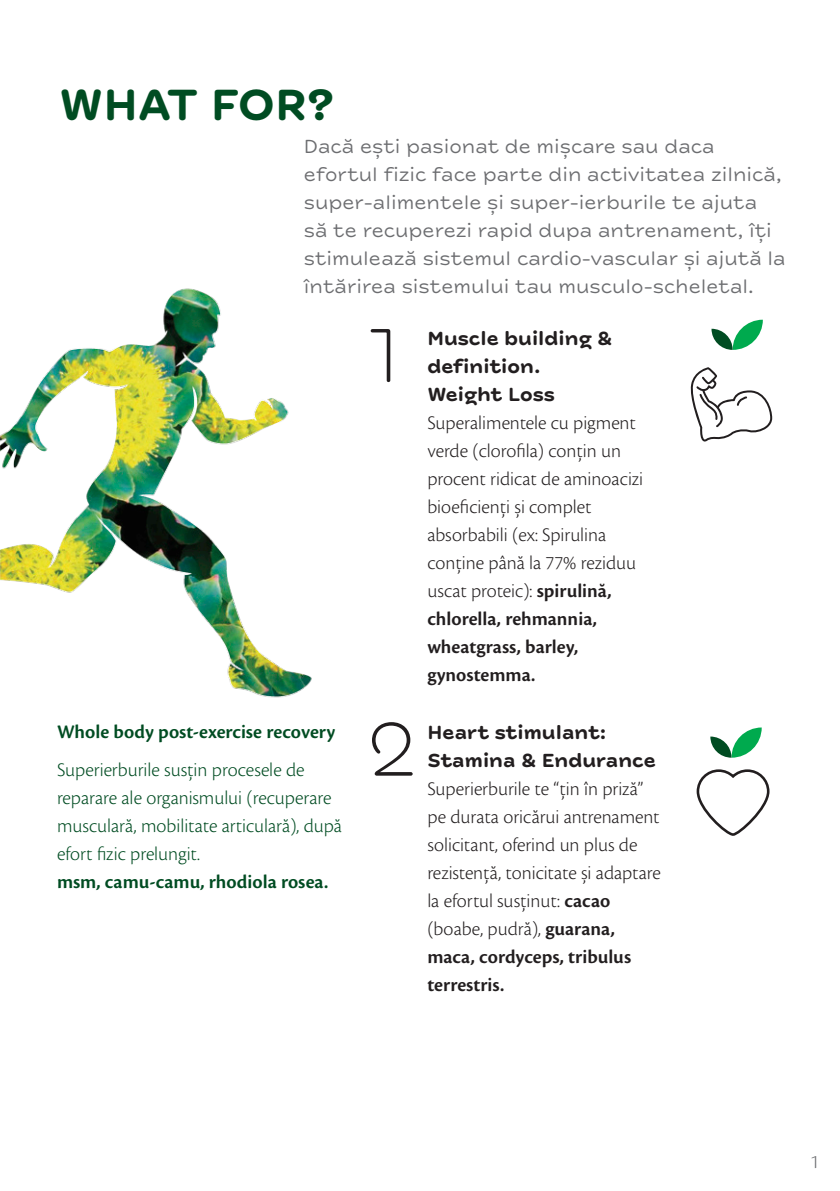
<style>
.page{position:relative;width:840px;height:1191px;background:#fff}
.page>*{position:absolute;margin:0;border:0;box-sizing:border-box;transform-origin:0 0}
.t1{font:300 80px "Farm New";color:#221e1f}
.t2{font:700 46px "Crud";color:#004c22}
.t3{font:300 20px/28px "Cronos Pro";color:#221e1f}
.t4{font:20px/28px "Crud";color:#6c6d70}
.t5{font:300 20px/28px "Cronos Pro";color:#004c22}
.t6{font:700 20px/28px "Crud";color:#221e1f}
.t7{font:600 20px "Cronos Pro";color:#004c22}
.t8{font:300 20px "Cronos Pro";color:#6c6d70}
.s1{font-weight:600}
</style>
<div class="page">
<svg style="left:711px;top:320px;width:51px;height:30px"></svg>
<svg style="left:710px;top:727px;width:51px;height:30px"></svg>
<svg style="left:690px;top:367px;width:81px;height:74px"></svg>
<svg style="left:696px;top:769px;width:74px;height:67px"></svg>
<img style="left:0;top:288px;width:312px;height:410px">
<h2 class="t2" style="left:59px;top:75px;width:277px">WHAT FOR?</h2>
<p class="t4" style="left:304px;top:133px;width:483px">Dacă ești pasionat de mișcare sau daca efortul fizic face parte din activitatea zilnică, super-alimentele și super-ierburile te ajuta să te recuperezi rapid dupa antrenament, îți stimulează sistemul cardio-vascular și ajută la întărirea sistemului tau musculo-scheletal.</p>
<p class="t7" style="left:57px;top:720px;width:280px">Whole body post-exercise recovery</p>
<p class="t5" style="left:57px;top:756px;width:286px">Superierburile susțin procesele de reparare ale organismului (recuperare musculară, mobilitate articulară), după efort fizic prelungit.</p>
<p class="t7" style="left:57px;top:870px;width:273px">msm, camu-camu, rhodiola rosea.</p>
<h1 class="t1" style="left:366px;top:308px;width:35px">1</h1>
<h1 class="t1" style="left:365px;top:702px;width:53px">2</h1>
<p class="t6" style="left:427px;top:325px;width:186px">Muscle building &amp; definition.<br>Weight Loss</p>
<p class="t3" style="left:427px;top:408px;width:217px">Superalimentele cu pigment verde (clorofila) conțin un procent ridicat de aminoacizi bioeficienți și complet absorbabili (ex: Spirulina conține până la 77% reziduu uscat proteic): <span class="s1">spirulină, chlorella, rehmannia, wheatgrass, barley, gynostemma.</span></p>
<p class="t6" style="left:427px;top:719px;width:230px">Heart stimulant:<br>Stamina &amp; Endurance</p>
<p class="t3" style="left:427px;top:774px;width:235px">Superierburile te “țin în priză” pe durata oricărui antrenament solicitant, oferind un plus de rezistență, tonicitate și adaptare la efortul susținut: <span class="s1">cacao </span>(boabe, pudră), <span class="s1">guarana, maca, cordyceps, tribulus terrestris.</span></p>
<p class="t8" style="left:809px;top:1150px;width:10px">1</p>
</div>
